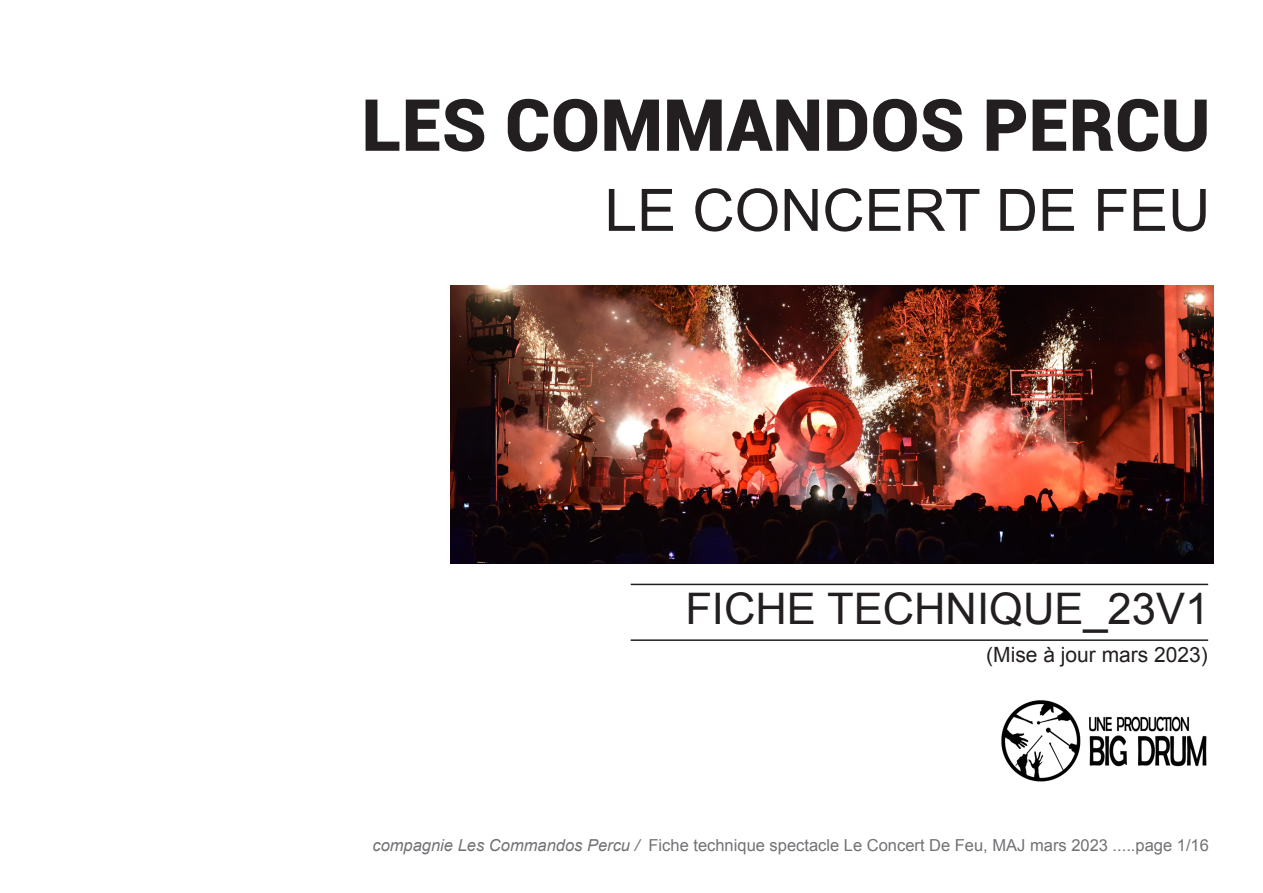
<style>
.page{position:relative;width:1263px;height:893px;background:#fff}
.page>*{position:absolute;margin:0;border:0;box-sizing:border-box;transform-origin:0 0}
.t1{font:900 72px "Roboto";color:#231f20}
.Preambule{font:58.5px "Arial";color:#231f20}
.t2{font:43.5px "Arial";color:#231f20}
.t3{font:21px "Arial";color:#231f20}
.t4{font:16.5px "Arial";color:#717275}
.s1{font-style:italic}
</style>
<div class="page">
<hr style="left:631px;top:639px;width:577px;height:2px;background:#231f20">
<hr style="left:631px;top:584px;width:577px;height:1px;background:#231f20">
<img style="left:1001px;top:700px;width:206px;height:82px">
<img style="left:451px;top:286px;width:762px;height:277px">
<p class="t1" style="left:361px;top:74px;width:850px">LES COMMANDOS PERCU</p>
<p class="Preambule" style="left:605px;top:172px;width:607px">LE CONCERT DE FEU</p>
<p class="t2" style="left:685px;top:581px;width:525px">FICHE TECHNIQUE_23V1</p>
<p class="t3" style="left:986px;top:641px;width:223px">(Mise à jour mars 2023)</p>
<p class="t4" style="left:372px;top:834px;width:838px"><span class="s1">compagnie Les Commandos Percu /</span> Fiche technique spectacle Le Concert De Feu, MAJ mars 2023 .....page 1/16</p>
</div>
